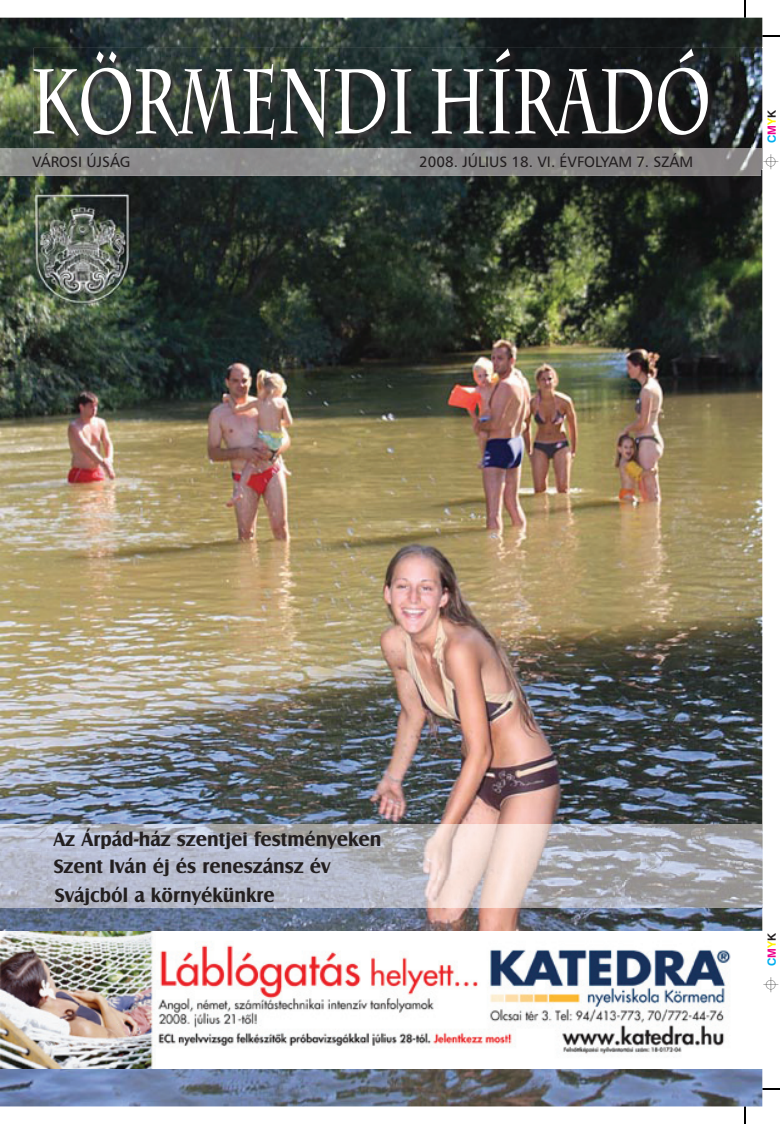
<style>
.page{position:relative;width:780px;height:1124px;background:#fff}
.page>*{position:absolute;margin:0;border:0;box-sizing:border-box;transform-origin:0 0}
.t1{font:700 91.25px "Charlesworth H";color:#fff;scale:.65 1}
.t2{font:20px/27.2px "Hu Castle T Bold";color:#231f20}
.t3{font:18.75px "Mini Pics Classic";color:#000}
.t4{font:15px "Humanist 777 HBT";color:#231f20}
</style>
<div class="page">
<hr style="left:730px;top:35px;width:49px;height:2px;background:#000">
<hr style="left:744px;top:0;width:1px;height:45px;background:#000">
<hr style="left:744px;top:1080px;width:1px;height:43px;background:#000">
<hr style="left:723px;top:1088px;width:56px;height:1px;background:#000">
<img style="left:0;top:18px;width:762px;height:1088px">
<img style="left:34px;top:48px;width:729px;height:121px">
<img style="left:0;top:148px;width:761px;height:28px">
<img style="left:34px;top:148px;width:727px;height:21px">
<div style="left:727px;top:931px;width:35px;height:137px;background:#fff"></div>
<img style="left:0;top:931px;width:731px;height:137px">
<img style="left:0;top:824px;width:761px;height:83px">
<h1 class="t1" style="left:31px;top:48px;width:1048px">KÖRMENDI HÍRADÓ</h1>
<p class="t4" style="left:32px;top:153px;width:100px">VÁROSI ÚJSÁG</p>
<p class="t4" style="left:419px;top:153px;width:275px">2008. JÚLIUS 18. VI. ÉVFOLYAM 7. SZÁM</p>
<p class="t3" style="left:763px;top:169px;width:61px;rotate:-90deg">: <sup>C</sup><sup>M</sup><sup>Y</sup><sup>K</sup></p>
<p class="t2" style="left:53px;top:824px;width:330px">Az Árpád-ház szentjei festményeken<br>Szent Iván éj és reneszánsz év</p>
<p class="t2" style="left:55px;top:881px;width:221px">Svájcból a környékünkre</p>
<p class="t3" style="left:763px;top:992px;width:61px;rotate:-90deg">: <sup>C</sup><sup>M</sup><sup>Y</sup><sup>K</sup></p>
</div>
